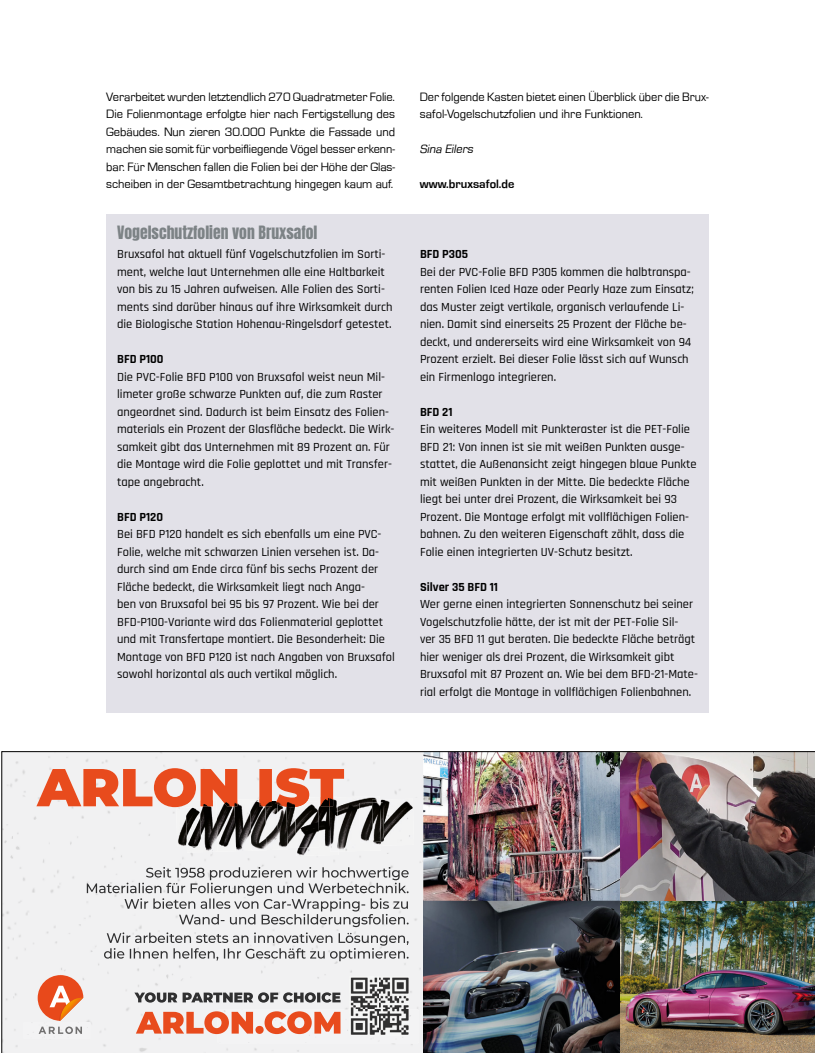
<style>
.page{position:relative;width:815px;height:1053px;background:#fff}
.page>*{position:absolute;margin:0;border:0;box-sizing:border-box;transform-origin:0 0}
.t1{font:15.62px "Anton";color:#7d8386}
.t2{font:500 12.5px/17.5px "Rajdhani";color:#000}
.t3{font:12.5px/17.5px "Micro Square";color:#000;text-align:justify}
.t4{font:700 12.5px "Rajdhani";color:#000}
.t5{font:700 12.5px "Micro Square";color:#000}
.t6{font:italic 12.5px "Micro Square";color:#000}
</style>
<div class="page">
<img style="left:1px;top:751px;width:814px;height:301px">
<div style="left:107px;top:214px;width:602px;height:499px;background:#e2e1e8"></div>
<p class="t3" style="left:106px;top:88px;width:290px">Verarbeitet wurden letztendlich 270 Quadratmeter Folie.<br>Die Folienmontage erfolgte hier nach Fertigstellung des Gebäudes. Nun zieren 30.000 Punkte die Fassade und machen sie somit für vorbeifliegende Vögel besser erkenn&shy;bar. Für Menschen fallen die Folien bei der Höhe der Glas&shy;scheiben in der Gesamtbetrachtung hingegen kaum auf.</p>
<p class="t3" style="left:420px;top:88px;width:290px">Der folgende Kasten bietet einen Überblick über die Brux&shy;safol-Vogelschutzfolien und ihre Funktionen.</p>
<p class="t6" style="left:420px;top:142px;width:57px">Sina Eilers</p>
<p class="t5" style="left:420px;top:177px;width:96px">www.bruxsafol.de</p>
<p class="t1" style="left:117px;top:225px;width:202px">Vogelschutzfolien von Bruxsafol</p>
<p class="t2" style="left:117px;top:246px;width:277px">Bruxsafol hat aktuell fünf Vogelschutzfolien im Sorti&shy;ment, welche laut Unternehmen alle eine Haltbarkeit von bis zu 15 Jahren aufweisen. Alle Folien des Sorti&shy;ments sind darüber hinaus auf ihre Wirksamkeit durch die Biologische Station Hohenau-Ringelsdorf getestet.</p>
<p class="t4" style="left:117px;top:351px;width:48px">BFD P100</p>
<p class="t2" style="left:117px;top:368px;width:279px">Die PVC-Folie BFD P100 von Bruxsafol weist neun Mil&shy;limeter große schwarze Punkten auf, die zum Raster angeordnet sind. Dadurch ist beim Einsatz des Folien&shy;materials ein Prozent der Glasfläche bedeckt. Die Wirk&shy;samkeit gibt das Unternehmen mit 89 Prozent an. Für die Montage wird die Folie geplottet und mit Transfer&shy;tape angebracht.</p>
<p class="t4" style="left:117px;top:509px;width:47px">BFD P120</p>
<p class="t2" style="left:117px;top:526px;width:279px">Bei BFD P120 handelt es sich ebenfalls um eine PVC-Folie, welche mit schwarzen Linien versehen ist. Da&shy;durch sind am Ende circa fünf bis sechs Prozent der Fläche bedeckt, die Wirksamkeit liegt nach Anga-<br>ben von Bruxsafol bei 95 bis 97 Prozent. Wie bei der BFD-P100-Variante wird das Folienmaterial geplottet und mit Transfertape montiert. Die Besonderheit: Die Montage von BFD P120 ist nach Angaben von Bruxsafol sowohl horizontal als auch vertikal möglich.</p>
<p class="t4" style="left:420px;top:246px;width:50px">BFD P305</p>
<p class="t2" style="left:420px;top:263px;width:275px">Bei der PVC-Folie BFD P305 kommen die halbtranspa&shy;renten Folien Iced Haze oder Pearly Haze zum Einsatz; das Muster zeigt vertikale, organisch verlaufende Li&shy;nien. Damit sind einerseits 25 Prozent der Fläche be&shy;deckt, und andererseits wird eine Wirksamkeit von 94<br>Prozent erzielt. Bei dieser Folie lässt sich auf Wunsch ein Firmenlogo integrieren.</p>
<p class="t4" style="left:420px;top:404px;width:34px">BFD 21</p>
<p class="t2" style="left:420px;top:421px;width:278px">Ein weiteres Modell mit Punkteraster ist die PET-Folie BFD 21: Von innen ist sie mit weißen Punkten ausge&shy;stattet, die Außenansicht zeigt hingegen blaue Punkte mit weißen Punkten in der Mitte. Die bedeckte Fläche liegt bei unter drei Prozent, die Wirksamkeit bei 93<br>Prozent. Die Montage erfolgt mit vollflächigen Folien&shy;bahnen. Zu den weiteren Eigenschaft zählt, dass die Folie einen integrierten UV-Schutz besitzt.</p>
<p class="t4" style="left:420px;top:579px;width:80px">Silver 35 BFD 11</p>
<p class="t2" style="left:420px;top:596px;width:279px">Wer gerne einen integrierten Sonnenschutz bei seiner Vogelschutzfolie hätte, der ist mit der PET-Folie Sil-<br>ver 35 BFD 11 gut beraten. Die bedeckte Fläche beträgt hier weniger als drei Prozent, die Wirksamkeit gibt Bruxsafol mit 87 Prozent an. Wie bei dem BFD-21-Mate&shy;rial erfolgt die Montage in vollflächigen Folienbahnen.</p>
</div>
